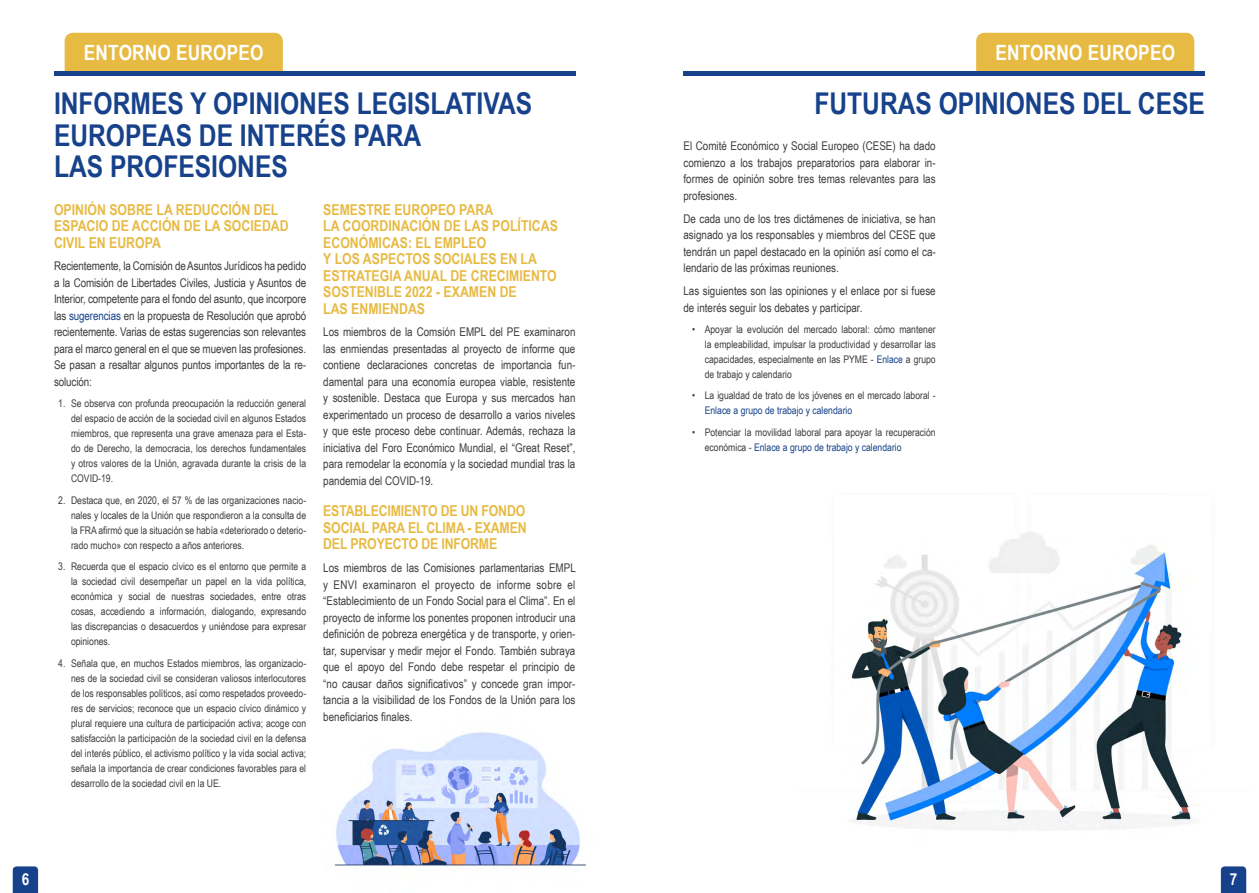
<style>
.page{position:relative;width:1259px;height:893px;background:#fff}
.page>*{position:absolute;margin:0;border:0;box-sizing:border-box;transform-origin:0 0}
.t1{font:700 30px/31.5px "Arial Narrow";color:#17428b}
.t2{font:700 21px "Arial Narrow";letter-spacing:.01em;color:#fff}
.t3{font:700 16.5px "Arial Narrow";color:#fff}
.t4{font:700 15px/16.5px "Arial Narrow";color:#e7ba43}
.t5{font:12px/16.5px "Arial Narrow";color:#3c3c3b;text-align:justify}
.t6{font:10.5px/15px "Arial Narrow";color:#3c3c3b;text-align:justify}
.t7{font:10.5px "Arial Narrow";color:#17428b}
.s1{color:#17428b}
</style>
<div class="page">
<img style="left:851px;top:532px;width:396px;height:361px">
<img style="left:334px;top:732px;width:252px;height:135px">
<svg style="left:1220px;top:866px;width:26px;height:27px"></svg>
<svg style="left:13px;top:866px;width:25px;height:27px"></svg>
<div style="left:976px;top:33px;width:218px;height:38px;background:#e7ba43"></div>
<hr style="left:683px;top:71px;width:522px;height:4px;background:#17428b">
<div style="left:65px;top:33px;width:218px;height:38px;background:#e7ba43"></div>
<hr style="left:54px;top:71px;width:521px;height:4px;background:#17428b">
<h2 class="t2" style="left:84px;top:37px;width:181px">ENTORNO EUROPEO</h2>
<h2 class="t2" style="left:995px;top:37px;width:181px">ENTORNO EUROPEO</h2>
<h1 class="t1" style="left:54px;top:87px;width:480px">INFORMES Y OPINIONES LEGISLATIVAS<br>EUROPEAS DE INTERÉS PARA<br>LAS PROFESIONES</h1>
<h1 class="t1" style="left:814px;top:87px;width:392px">FUTURAS OPINIONES DEL CESE</h1>
<p class="t5" style="left:683px;top:137px;width:254px">El Comité Económico y Social Europeo (CESE) ha dado comienzo a los trabajos preparatorios para elaborar in&shy;formes de opinión sobre tres temas relevantes para las profesiones.</p>
<p class="t5" style="left:683px;top:210px;width:254px">De cada uno de los tres dictámenes de iniciativa, se han asignado ya los responsables y miembros del CESE que tendrán un papel destacado en la opinión así como el ca&shy;lendario de las próximas reuniones.</p>
<p class="t5" style="left:683px;top:282px;width:254px">Las siguientes son las opiniones y el enlace por si fuese de interés seguir los debates y participar.</p>
<p class="t6" style="left:705px;top:321px;width:232px;text-indent:-13px">• Apoyar la evolución del mercado laboral: cómo mantener la empleabilidad, impulsar la productividad y desarrollar las capacidades, especialmente en las PYME - <span class="s1">Enlace</span> a grupo de trabajo y calendario</p>
<p class="t6" style="left:692px;top:388px;width:245px">• La igualdad de trato de los jóvenes en el mercado laboral -</p>
<p class="t7" style="left:705px;top:403px;width:149px">Enlace a grupo de trabajo y calendario</p>
<p class="t6" style="left:705px;top:424px;width:232px;text-indent:-13px">• Potenciar la movilidad laboral para apoyar la recuperación económica - <span class="s1">Enlace a grupo de trabajo y calendario</span></p>
<p class="t4" style="left:54px;top:200px;width:236px">OPINIÓN SOBRE LA REDUCCIÓN DEL<br>ESPACIO DE ACCIÓN DE LA SOCIEDAD<br>CIVIL EN EUROPA</p>
<p class="t5" style="left:54px;top:258px;width:254px">Recientemente, la Comisión de Asuntos Jurídicos ha pedido a la Comisión de Libertades Civiles, Justicia y Asuntos de Interior, competente para el fondo del asunto, que incorpore las <span class="s1">sugerencias</span> en la propuesta de Resolución que aprobó recientemente. Varias de estas sugerencias son relevantes para el marco general en el que se mueven las profesiones.<br>Se pasan a resaltar algunos puntos importantes de la re&shy;solución:</p>
<p class="t6" style="left:71px;top:396px;width:237px;text-indent:-13px">1. Se observa con profunda preocupación la reducción general del espacio de acción de la sociedad civil en algunos Estados miembros, que representa una grave amenaza para el Esta&shy;do de Derecho, la democracia, los derechos fundamentales y otros valores de la Unión, agravada durante la crisis de la COVID-19.</p>
<p class="t6" style="left:71px;top:492px;width:237px;text-indent:-13px">2. Destaca que, en 2020, el 57 % de las organizaciones nacio&shy;nales y locales de la Unión que respondieron a la consulta de la FRA afirmó que la situación se había «deteriorado o deterio&shy;rado mucho» con respecto a años anteriores.</p>
<p class="t6" style="left:71px;top:559px;width:237px;text-indent:-13px">3. Recuerda que el espacio cívico es el entorno que permite a la sociedad civil desempeñar un papel en la vida política, económica y social de nuestras sociedades, entre otras cosas, accediendo a información, dialogando, expresando las discrepancias o desacuerdos y uniéndose para expresar opiniones.</p>
<p class="t6" style="left:71px;top:655px;width:237px;text-indent:-13px">4. Señala que, en muchos Estados miembros, las organizacio&shy;nes de la sociedad civil se consideran valiosos interlocutores de los responsables políticos, así como respetados proveedo&shy;res de servicios; reconoce que un espacio cívico dinámico y plural requiere una cultura de participación activa; acoge con satisfacción la participación de la sociedad civil en la defensa del interés público, el activismo político y la vida social activa; señala la importancia de crear condiciones favorables para el desarrollo de la sociedad civil en la UE.</p>
<p class="t4" style="left:323px;top:200px;width:236px">SEMESTRE EUROPEO PARA<br>LA COORDINACIÓN DE LAS POLÍTICAS<br>ECONÓMICAS: EL EMPLEO<br>Y LOS ASPECTOS SOCIALES EN LA<br>ESTRATEGIA ANUAL DE CRECIMIENTO<br>SOSTENIBLE 2022 - EXAMEN DE<br>LAS ENMIENDAS</p>
<p class="t5" style="left:323px;top:324px;width:254px">Los miembros de la Comsión EMPL del PE examinaron las enmiendas presentadas al proyecto de informe que contiene declaraciones concretas de importancia fun&shy;damental para una economía europea viable, resistente y sostenible. Destaca que Europa y sus mercados han experimentado un proceso de desarrollo a varios niveles y que este proceso debe continuar. Además, rechaza la iniciativa del Foro Económico Mundial, el “Great Reset”, para remodelar la economía y la sociedad mundial tras la pandemia del COVID-19.</p>
<p class="t4" style="left:323px;top:502px;width:205px;text-align:justify">ESTABLECIMIENTO DE UN FONDO SOCIAL PARA EL CLIMA - EXAMEN DEL PROYECTO DE INFORME</p>
<p class="t5" style="left:323px;top:559px;width:254px">Los miembros de las Comisiones parlamentarias EMPL y ENVI examinaron el proyecto de informe sobre el “Establecimiento de un Fondo Social para el Clima”. En el proyecto de informe los ponentes proponen introducir una definición de pobreza energética y de transporte, y orien&shy;tar, supervisar y medir mejor el Fondo. También subraya que el apoyo del Fondo debe respetar el principio de “no causar daños significativos” y concede gran impor&shy;tancia a la visibilidad de los Fondos de la Unión para los beneficiarios finales.</p>
<h3 class="t3" style="left:22px;top:867px;width:9px">6</h3>
<h3 class="t3" style="left:1229px;top:867px;width:9px">7</h3>
</div>
